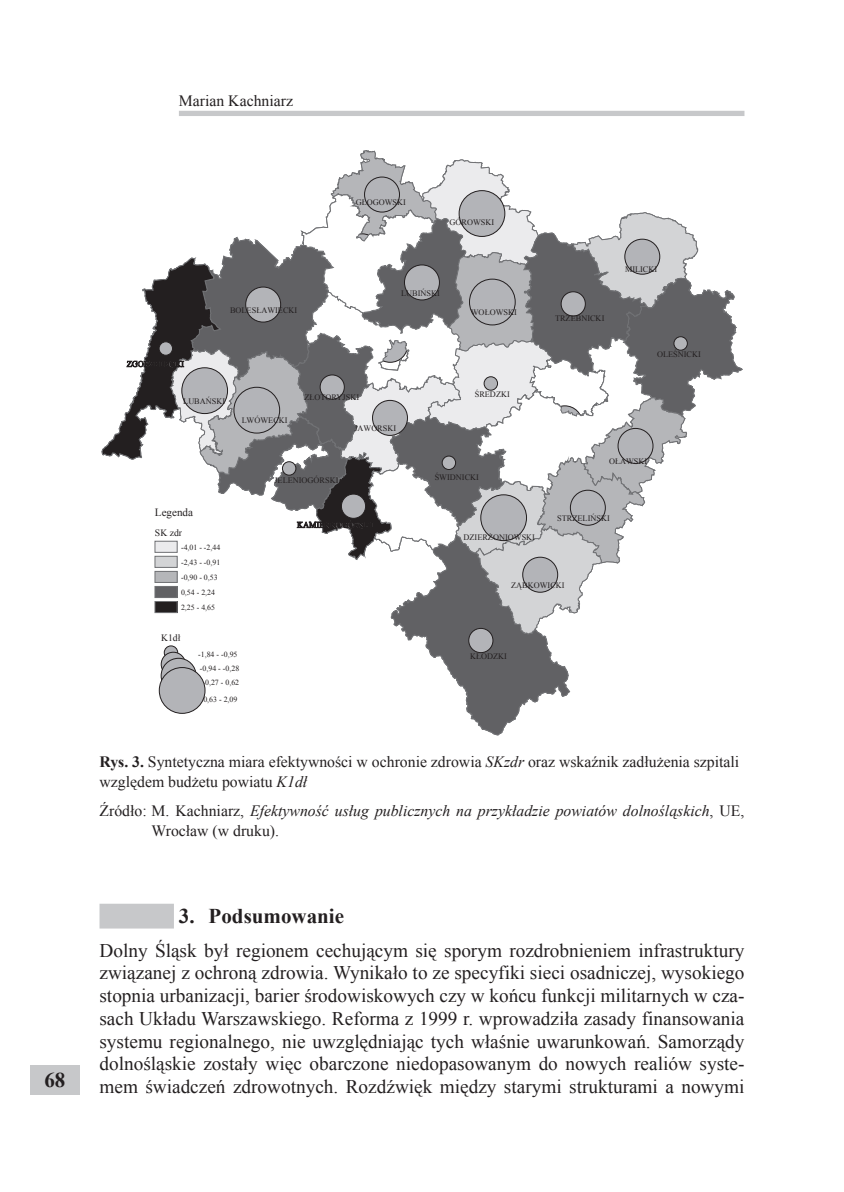
<style>
.page{position:relative;width:844px;height:1192px;background:#fff}
.page>*{position:absolute;margin:0;border:0;box-sizing:border-box;transform-origin:0 0}
.t1{font:700 21px "Times New Roman";color:#231f20}
.t2{font:19.25px/22.8px "Times New Roman";color:#231f20;text-align:justify}
.t3{font:15.75px/19.2px "Times New Roman";color:#231f20}
.t4{font:italic 15.75px/19.2px "Times New Roman";color:#231f20}
.t5{font:11.03px "Times New Roman";color:#231f20}
.t6{font:9.8px "Times New Roman";color:#231f20}
.t7{font:8.4px "Times New Roman";color:#231f20}
.t8{font:7.88px/15px "Times New Roman";color:#231f20}
.s1{font-weight:700}
.s2{font-style:italic}
.s3{font-style:normal}
</style>
<div class="page">
<div style="left:179px;top:111px;width:565px;height:5px;background:#c7c8ca"></div>
<div style="left:30px;top:1064px;width:50px;height:30px;background:#c7c8ca"></div>
<div style="left:100px;top:903px;width:74px;height:25px;background:#c7c8ca"></div>
<svg style="left:102px;top:150px;width:640px;height:585px"></svg>
<p class="t3" style="left:179px;top:91px;width:116px">Marian Kachniarz</p>
<p class="t1" style="left:44px;top:1068px;width:22px">68</p>
<p class="t7" style="left:230px;top:305px;width:69px">BOLESŁAWIECKI</p>
<p class="t7" style="left:356px;top:197px;width:52px">GŁOGOWSKI</p>
<p class="t7" style="left:449px;top:217px;width:46px">GÓROWSKI</p>
<p class="t7" style="left:401px;top:288px;width:40px">LUBIŃSKI</p>
<p class="t7" style="left:471px;top:307px;width:48px">WOŁOWSKI</p>
<p class="t7" style="left:183px;top:396px;width:43px">LUBAŃSKI</p>
<p class="t7" style="left:304px;top:392px;width:56px">ZŁOTORYJSKI</p>
<p class="t7" style="left:242px;top:416px;width:47px">LWÓWECKI</p>
<p class="t7" style="left:354px;top:423px;width:43px">JAWORSKI</p>
<p class="t7" style="left:475px;top:389px;width:37px">ŚREDZKI</p>
<p class="t7" style="left:274px;top:475px;width:66px">JELENIOGÓRSKI</p>
<p class="t7" style="left:435px;top:472px;width:46px">ŚWIDNICKI</p>
<p class="t7" style="left:555px;top:313px;width:51px">TRZEBNICKI</p>
<p class="t7" style="left:625px;top:264px;width:34px">MILICKI</p>
<p class="t7" style="left:657px;top:349px;width:45px">OLEŚNICKI</p>
<p class="t7" style="left:609px;top:456px;width:40px">OŁAWSKI</p>
<p class="t5" style="left:155px;top:506px;width:40px">Legenda</p>
<p class="t6" style="left:155px;top:526px;width:29px">SK zdr</p>
<p class="t8" style="left:181px;top:539px;width:41px">-4,01 - -2,44 -2,43 - -0,91 -0,90 - 0,53<br>0,54 - 2,24<br>2,25 - 4,65</p>
<p class="t6" style="left:161px;top:632px;width:21px">K1dł</p>
<p class="t8" style="left:198px;top:646px;width:43px;line-height:14.2px;text-align:center">-1,84 - -0,95 -0,94 - -0,28 -0,27 - 0,62</p>
<p class="t8" style="left:203px;top:692px;width:36px">0,63 - 2,09</p>
<p class="t7" style="left:464px;top:532px;width:73px">DZIERŻONIOWSKI</p>
<p class="t7" style="left:557px;top:513px;width:54px">STRZELIŃSKI</p>
<p class="t7" style="left:511px;top:580px;width:55px">ZĄBKOWICKI</p>
<p class="t7" style="left:470px;top:651px;width:38px">KŁODZKI</p>
<p class="t3" style="left:100px;top:752px;width:641px"><span class="s1">Rys. 3.</span> Syntetyczna miara efektywności w ochronie zdrowia <span class="s2">SKzdr</span> oraz wskaźnik zadłużenia szpitali względem budżetu powiatu <span class="s2">K1dł</span></p>
<p class="t4" style="left:152px;top:801px;width:594px;text-indent:-52px"><span class="s3">Źródło: M. Kachniarz,</span> Efektywność usług publicznych na przykładzie powiatów dolnośląskich<span class="s3">, UE,<br>Wrocław (w druku).</span></p>
<p class="t1" style="left:179px;top:904px;width:167px">3. Podsumowanie</p>
<p class="t2" style="left:99px;top:938px;width:646px">Dolny Śląsk był regionem cechującym się sporym rozdrobnieniem infrastruktury związanej z ochroną zdrowia. Wynikało to ze specyfiki sieci osadniczej, wysokiego stopnia urbanizacji, barier środowiskowych czy w końcu funkcji militarnych w cza&shy;sach Układu Warszawskiego. Reforma z 1999 r. wprowadziła zasady finansowania systemu regionalnego, nie uwzględniając tych właśnie uwarunkowań. Samorządy dolnośląskie zostały więc obarczone niedopasowanym do nowych realiów syste&shy;mem świadczeń zdrowotnych. Rozdźwięk między starymi strukturami a nowymi</p>
</div>
